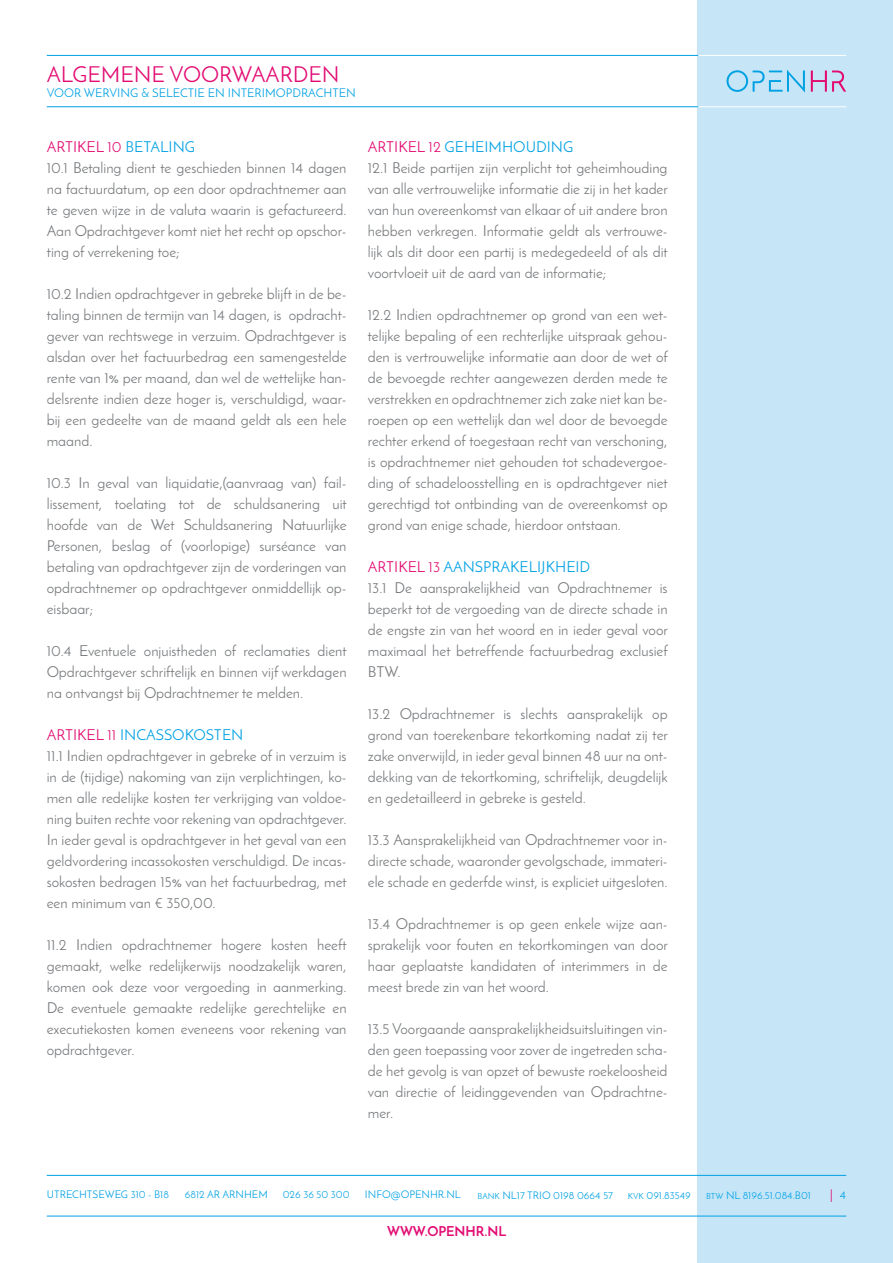
<style>
.page{position:relative;width:893px;height:1263px;background:#fff}
.page>*{position:absolute;margin:0;border:0;box-sizing:border-box;transform-origin:0 0}
.t1{font:21.9px "Josefin Sans";color:#e20b72}
.t2{font:15px/21px "Josefin Sans";color:#76787b;text-align:justify}
.t3{font:700 13.5px "Josefin Sans";color:#e20b72}
.t4{font:13.5px "Josefin Sans";color:#e20b72}
.t5{font:12px "Josefin Sans";color:#00a1e3}
.t6{font:10.5px "Josefin Sans";color:#00a1e3}
.s1{color:#e20b72}
.s2{color:#00a1e3}
.s3{font-size:8.4px}
.s4{font-size:12px;color:#00a1e3}
</style>
<div class="page">
<div style="left:697px;top:0;width:196px;height:1263px;background:#c6e6f8"></div>
<hr style="left:47px;top:1175px;width:799px;height:1px;background:#00a1e3">
<hr style="left:47px;top:1216px;width:799px;height:1px;background:#00a1e3">
<svg style="left:811px;top:71px;width:35px;height:21px"></svg>
<svg style="left:726px;top:70px;width:79px;height:23px"></svg>
<hr style="left:694px;top:55px;width:152px;height:1px;background:#fff">
<hr style="left:694px;top:106px;width:152px;height:1px;background:#fff">
<hr style="left:47px;top:55px;width:651px;height:1px;background:#00a1e3">
<hr style="left:47px;top:106px;width:651px;height:1px;background:#00a1e3">
<h1 class="t1" style="left:47px;top:61px;width:294px">ALGEMENE VOORWAARDEN</h1>
<p class="t5" style="left:47px;top:85px;width:311px">VOOR WERVING &amp; SELECTIE EN INTERIMOPDRACHTEN</p>
<p class="t2" style="left:47px;top:136px;width:301px;text-align:left"><span class="s1">ARTIKEL 10</span> <span class="s2">BETALING<br></span>10.1 Betaling dient te geschieden binnen 14 dagen na factuurdatum, op een door opdrachtnemer aan te geven wijze in de valuta waarin is gefactureerd.<br>Aan Opdrachtgever komt niet het recht op opschor&shy;ting of verrekening toe;</p>
<p class="t2" style="left:47px;top:283px;width:301px">10.2 Indien opdrachtgever in gebreke blijft in de be&shy;taling binnen de termijn van 14 dagen, is opdracht&shy;gever van rechtswege in verzuim. Opdrachtgever is alsdan over het factuurbedrag een samengestelde rente van 1% per maand, dan wel de wettelijke han&shy;delsrente indien deze hoger is, verschuldigd, waar&shy;bij een gedeelte van de maand geldt als een hele maand.</p>
<p class="t2" style="left:47px;top:472px;width:302px">10.3 In geval van liquidatie,(aanvraag van) fail&shy;lissement, toelating tot de schuldsanering uit hoofde van de Wet Schuldsanering Natuurlijke Personen, beslag of (voorlopige) surséance van betaling van opdrachtgever zijn de vorderingen van opdrachtnemer op opdrachtgever onmiddellijk op&shy;eisbaar;</p>
<p class="t2" style="left:47px;top:640px;width:302px">10.4 Eventuele onjuistheden of reclamaties dient Opdrachtgever schriftelijk en binnen vijf werkdagen na ontvangst bij Opdrachtnemer te melden.</p>
<p class="t2" style="left:47px;top:724px;width:302px;text-align:left"><span class="s1">ARTIKEL 11</span> <span class="s2">INCASSOKOSTEN<br></span>11.1 Indien opdrachtgever in gebreke of in verzuim is in de (tijdige) nakoming van zijn verplichtingen, ko&shy;men alle redelijke kosten ter verkrijging van voldoe&shy;ning buiten rechte voor rekening van opdrachtgever.<br>In ieder geval is opdrachtgever in het geval van een geldvordering incassokosten verschuldigd. De incas&shy;sokosten bedragen 15% van het factuurbedrag, met een minimum van € 350,00.</p>
<p class="t2" style="left:47px;top:934px;width:302px">11.2 Indien opdrachtnemer hogere kosten heeft gemaakt, welke redelijkerwijs noodzakelijk waren, komen ook deze voor vergoeding in aanmerking.<br>De eventuele gemaakte redelijke gerechtelijke en executiekosten komen eveneens voor rekening van opdrachtgever.</p>
<p class="t2" style="left:368px;top:136px;width:302px;text-align:left"><span class="s1">ARTIKEL 12</span> <span class="s2">GEHEIMHOUDING<br></span>12.1 Beide partijen zijn verplicht tot geheimhouding van alle vertrouwelijke informatie die zij in het kader van hun overeenkomst van elkaar of uit andere bron hebben verkregen. Informatie geldt als vertrouwe&shy;lijk als dit door een partij is medegedeeld of als dit voortvloeit uit de aard van de informatie;</p>
<p class="t2" style="left:368px;top:304px;width:302px">12.2 Indien opdrachtnemer op grond van een wet&shy;telijke bepaling of een rechterlijke uitspraak gehou&shy;den is vertrouwelijke informatie aan door de wet of de bevoegde rechter aangewezen derden mede te verstrekken en opdrachtnemer zich zake niet kan be&shy;roepen op een wettelijk dan wel door de bevoegde rechter erkend of toegestaan recht van verschoning, is opdrachtnemer niet gehouden tot schadevergoe&shy;ding of schadeloosstelling en is opdrachtgever niet gerechtigd tot ontbinding van de overeenkomst op grond van enige schade, hierdoor ontstaan.</p>
<p class="t2" style="left:368px;top:556px;width:302px;text-align:left"><span class="s1">ARTIKEL 13</span> <span class="s2">AANSPRAKELIJKHEID<br></span>13.1 De aansprakelijkheid van Opdrachtnemer is beperkt tot de vergoeding van de directe schade in de engste zin van het woord en in ieder geval voor maximaal het betreffende factuurbedrag exclusief BTW.</p>
<p class="t2" style="left:368px;top:703px;width:302px">13.2 Opdrachtnemer is slechts aansprakelijk op grond van toerekenbare tekortkoming nadat zij ter zake onverwijld, in ieder geval binnen 48 uur na ont&shy;dekking van de tekortkoming, schriftelijk, deugdelijk en gedetailleerd in gebreke is gesteld.</p>
<p class="t2" style="left:368px;top:829px;width:301px">13.3 Aansprakelijkheid van Opdrachtnemer voor in&shy;directe schade, waaronder gevolgschade, immateri&shy;ële schade en gederfde winst, is expliciet uitgesloten.</p>
<p class="t2" style="left:368px;top:913px;width:302px">13.4 Opdrachtnemer is op geen enkele wijze aan&shy;sprakelijk voor fouten en tekortkomingen van door haar geplaatste kandidaten of interimmers in de meest brede zin van het woord.</p>
<p class="t2" style="left:368px;top:1018px;width:301px">13.5 Voorgaande aansprakelijkheidsuitsluitingen vin&shy;den geen toepassing voor zover de ingetreden scha&shy;de het gevolg is van opzet of bewuste roekeloosheid van directie of leidinggevenden van Opdrachtne&shy;mer.</p>
<p class="t6" style="left:47px;top:1188px;width:124px">UTRECHTSEWEG 310 - B18</p>
<p class="t6" style="left:185px;top:1188px;width:84px">6812 AR ARNHEM</p>
<p class="t6" style="left:283px;top:1188px;width:68px">026 36 50 300</p>
<p class="t6" style="left:365px;top:1188px;width:97px">INFO@OPENHR.NL</p>
<p class="t6" style="left:478px;top:1188px;width:137px"><span class="s3">BANK</span> NL17 TRIO 0198 0664 57</p>
<p class="t6" style="left:628px;top:1188px;width:64px"><span class="s3">KVK</span> 091.83549</p>
<p class="t6" style="left:706px;top:1188px;width:106px"><span class="s3">BTW</span> NL 8196.51.084.B01</p>
<p class="t3" style="left:387px;top:1223px;width:121px">WWW.OPENHR.NL</p>
<p class="t4" style="left:830px;top:1186px;width:18px">| <span class="s4">4</span></p>
</div>
